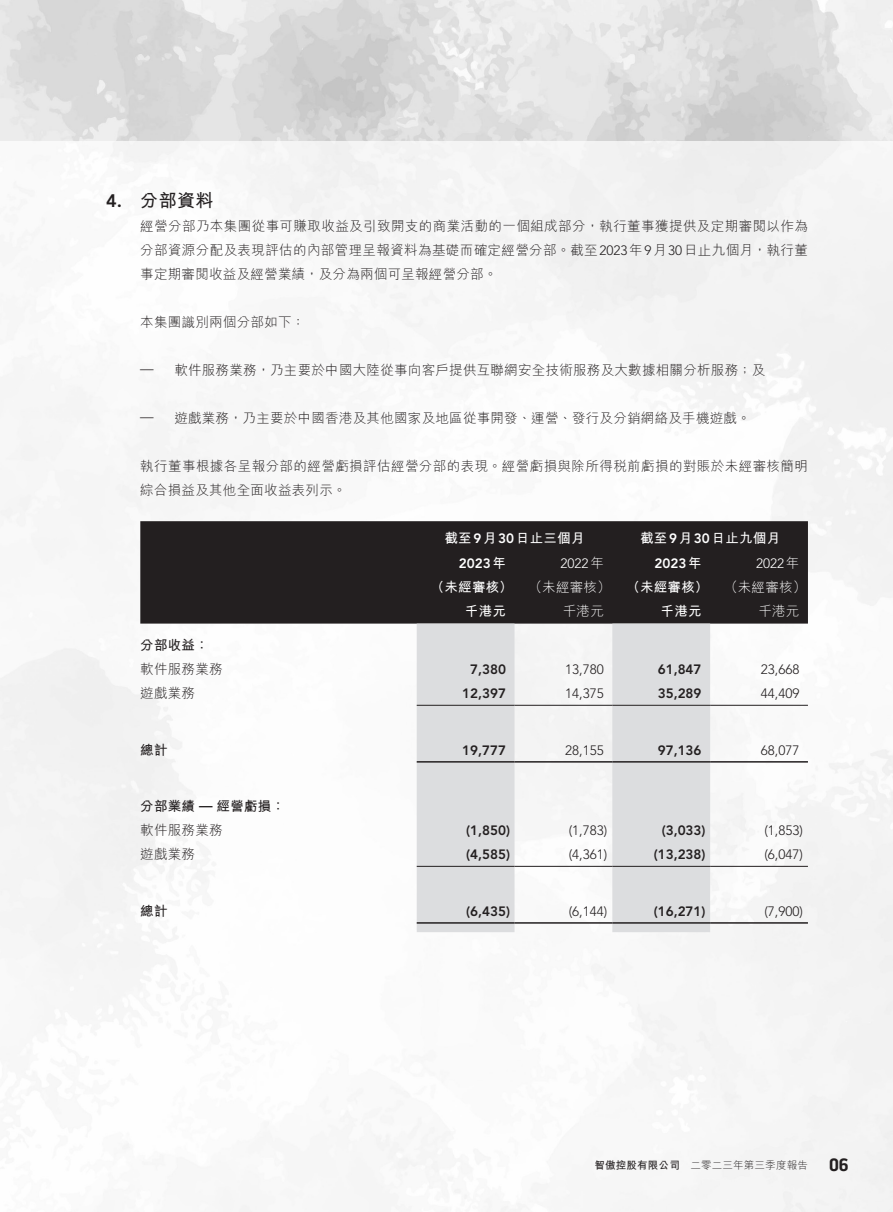
<style>
.page{position:relative;width:893px;height:1212px;background:#fff}
.page>*{position:absolute;margin:0;border:0;box-sizing:border-box;transform-origin:0 0}
._01_H1{font:700 18px "M Hei HK";color:#231f20}
.t1{font:700 18px "Battersea";color:#231f20}
._01_H1-2{font:800 18px "Avenir LT Std";color:#231f20}
._00_txt{font:300 13.5px/24px "M Hei HK";letter-spacing:.02em;color:#231f20;text-align:justify}
._50_Table_txt{font:800 13.5px "Avenir LT Std";color:#231f20}
._50_Table_txt-2{font:300 13.5px "Avenir LT Std";color:#231f20}
._50_Table_txt-3{font:700 13.5px "M Hei HK";letter-spacing:.02em;color:#fff}
._50_Table_txt-4{font:300 13.5px "M Hei HK";letter-spacing:.02em;color:#231f20}
._50_Table_txt-5{font:700 13.5px "M Hei HK";letter-spacing:.02em;color:#231f20}
._50_Table_txt-6{font:300 13.5px "M Hei HK";letter-spacing:.02em;color:#fff}
._50_Table_txt-7{font:300 13.5px "Avenir LT Std";color:#fff}
._50_Table_txt-8{font:800 13.5px "Avenir LT Std";color:#fff}
._00_txt-2{font:300 13.5px "Avenir LT Std";color:#231f20}
.t2{font:300 10.5px "M Hei HK";letter-spacing:.02em;color:#231f20}
.t3{font:700 10.5px "M Hei HK";letter-spacing:.02em;color:#231f20}
.s1{font-family:"Avenir LT Std"}
.s2{font-family:"Avenir LT Std";font-weight:800}
.s3{font-family:"M Hei HK";font-weight:700}
.s4{font-family:"M Hei HK"}
</style>
<div class="page">
<img style="left:0;top:0;width:893px;height:140px">
<div style="left:140px;top:521px;width:668px;height:102px;background:#231f20"></div>
<svg style="left:417px;top:623px;width:293px;height:309px;fill:#dcdddf"></svg>
<hr style="left:417px;top:705px;width:97px;height:1px;background:#231f20">
<hr style="left:514px;top:705px;width:98px;height:1px;background:#231f20">
<hr style="left:612px;top:705px;width:98px;height:1px;background:#231f20">
<hr style="left:710px;top:705px;width:98px;height:1px;background:#231f20">
<hr style="left:417px;top:761px;width:97px;height:1px;background:#231f20">
<hr style="left:514px;top:761px;width:98px;height:1px;background:#231f20">
<hr style="left:612px;top:761px;width:98px;height:1px;background:#231f20">
<hr style="left:710px;top:761px;width:98px;height:1px;background:#231f20">
<hr style="left:417px;top:866px;width:97px;height:1px;background:#231f20">
<hr style="left:514px;top:866px;width:98px;height:1px;background:#231f20">
<hr style="left:612px;top:866px;width:98px;height:1px;background:#231f20">
<hr style="left:710px;top:866px;width:98px;height:1px;background:#231f20">
<hr style="left:417px;top:922px;width:97px;height:2px;background:#231f20">
<hr style="left:514px;top:922px;width:98px;height:2px;background:#231f20">
<hr style="left:612px;top:922px;width:98px;height:2px;background:#231f20">
<hr style="left:710px;top:922px;width:98px;height:2px;background:#231f20">
<p class="_01_H1-2" style="left:106px;top:190px;width:17px">4.</p>
<p class="_01_H1" style="left:140px;top:188px;width:75px">分部資料</p>
<p class="_00_txt" style="left:140px;top:214px;width:669px">經營分部乃本集團從事可賺取收益及引致開支的商業活動的一個組成部分，執行董事獲提供及定期審閱以作為分部資源分配及表現評估的內部管理呈報資料為基礎而確定經營分部。截至<span class="s1">2023</span>年<span class="s1">9</span>月<span class="s1">30</span>日止九個月，執行董事定期審閱收益及經營業績，及分為兩個可呈報經營分部。</p>
<p class="_00_txt" style="left:140px;top:310px;width:166px">本集團識別兩個分部如下：</p>
<p class="_00_txt" style="left:174px;top:358px;width:592px">軟件服務業務，乃主要於中國大陸從事向客戶提供互聯網安全技術服務及大數據相關分析服務；及</p>
<p class="_00_txt-2" style="left:140px;top:361px;width:15px">—</p>
<p class="_00_txt-2" style="left:140px;top:409px;width:15px">—</p>
<p class="_00_txt" style="left:174px;top:406px;width:578px">遊戲業務，乃主要於中國香港及其他國家及地區從事開發、運營、發行及分銷網絡及手機遊戲。</p>
<p class="_00_txt" style="left:140px;top:454px;width:669px">執行董事根據各呈報分部的經營虧損評估經營分部的表現。經營虧損與除所得稅前虧損的對賬於未經審核簡明綜合損益及其他全面收益表列示。</p>
<p class="_50_Table_txt-3" style="left:640px;top:529px;width:142px">截至<span class="s2">9</span>月<span class="s2">30</span>日止九個月</p>
<p class="_50_Table_txt-3" style="left:444px;top:529px;width:142px">截至<span class="s2">9</span>月<span class="s2">30</span>日止三個月</p>
<p class="_50_Table_txt-8" style="left:459px;top:555px;width:49px">2023<span class="s3">年</span></p>
<p class="_50_Table_txt-7" style="left:560px;top:555px;width:45px">2022 <span class="s4">年</span></p>
<p class="_50_Table_txt-8" style="left:654px;top:555px;width:49px">2023 <span class="s3">年</span></p>
<p class="_50_Table_txt-7" style="left:756px;top:555px;width:45px">2022 <span class="s4">年</span></p>
<p class="_50_Table_txt-3" style="left:431px;top:577px;width:83px">（未經審核）</p>
<p class="_50_Table_txt-6" style="left:529px;top:580px;width:83px">（未經審核）</p>
<p class="_50_Table_txt-3" style="left:627px;top:577px;width:83px">（未經審核）</p>
<p class="_50_Table_txt-6" style="left:724px;top:580px;width:83px">（未經審核(</p>
<p class="_50_Table_txt-3" style="left:465px;top:601px;width:43px">千港元</p>
<p class="_50_Table_txt-6" style="left:563px;top:604px;width:43px">千港元</p>
<p class="_50_Table_txt-3" style="left:661px;top:601px;width:43px">千港元</p>
<p class="_50_Table_txt-6" style="left:758px;top:604px;width:43px">千港元</p>
<p class="_50_Table_txt-5" style="left:140px;top:636px;width:70px">分部收益：</p>
<p class="_50_Table_txt-4" style="left:140px;top:662px;width:84px">軟件服務業務</p>
<p class="_50_Table_txt" style="left:470px;top:662px;width:37px">7,380</p>
<p class="_50_Table_txt-2" style="left:565px;top:662px;width:40px">13,780</p>
<p class="_50_Table_txt" style="left:658px;top:662px;width:45px">61,847</p>
<p class="_50_Table_txt-2" style="left:761px;top:662px;width:40px">23,668</p>
<p class="_50_Table_txt-4" style="left:140px;top:686px;width:56px">遊戲業務</p>
<p class="_50_Table_txt" style="left:462px;top:686px;width:45px">12,397</p>
<p class="_50_Table_txt-2" style="left:565px;top:686px;width:40px">14,375</p>
<p class="_50_Table_txt" style="left:658px;top:686px;width:45px">35,289</p>
<p class="_50_Table_txt-2" style="left:761px;top:686px;width:40px">44,409</p>
<p class="_50_Table_txt-5" style="left:140px;top:740px;width:29px">總計</p>
<p class="_50_Table_txt" style="left:462px;top:742px;width:45px">19,777</p>
<p class="_50_Table_txt-2" style="left:565px;top:742px;width:40px">28,155</p>
<p class="_50_Table_txt" style="left:658px;top:742px;width:45px">97,136</p>
<p class="_50_Table_txt-2" style="left:761px;top:742px;width:40px">68,077</p>
<p class="_50_Table_txt-5" style="left:140px;top:797px;width:146px">分部業績 <span class="s2">—</span> 經營虧損：</p>
<p class="_50_Table_txt-4" style="left:140px;top:823px;width:84px">軟件服務業務</p>
<p class="_50_Table_txt" style="left:466px;top:823px;width:45px">)1,850(</p>
<p class="_50_Table_txt-2" style="left:569px;top:823px;width:40px">)1,783(</p>
<p class="_50_Table_txt" style="left:662px;top:823px;width:45px">)3,033(</p>
<p class="_50_Table_txt-2" style="left:764px;top:823px;width:40px">)1,853(</p>
<p class="_50_Table_txt-4" style="left:140px;top:847px;width:56px">遊戲業務</p>
<p class="_50_Table_txt" style="left:466px;top:847px;width:45px">)4,585(</p>
<p class="_50_Table_txt-2" style="left:569px;top:847px;width:40px">)4,361(</p>
<p class="_50_Table_txt" style="left:654px;top:847px;width:53px">)13,238(</p>
<p class="_50_Table_txt-2" style="left:764px;top:847px;width:40px">)6,047(</p>
<p class="_50_Table_txt-5" style="left:140px;top:901px;width:29px">總計</p>
<p class="_50_Table_txt" style="left:466px;top:903px;width:45px">)6,435(</p>
<p class="_50_Table_txt-2" style="left:569px;top:903px;width:40px">)6,144(</p>
<p class="_50_Table_txt" style="left:654px;top:903px;width:53px">)16,271(</p>
<p class="_50_Table_txt-2" style="left:764px;top:903px;width:40px">)7,900(</p>
<p class="t3" style="left:594px;top:1158px;width:87px">智傲控股有限公司</p>
<p class="t2" style="left:690px;top:1160px;width:119px">二零二三年第三季度報告</p>
<h1 class="t1" style="left:829px;top:1153px;width:21px">06</h1>
</div>
